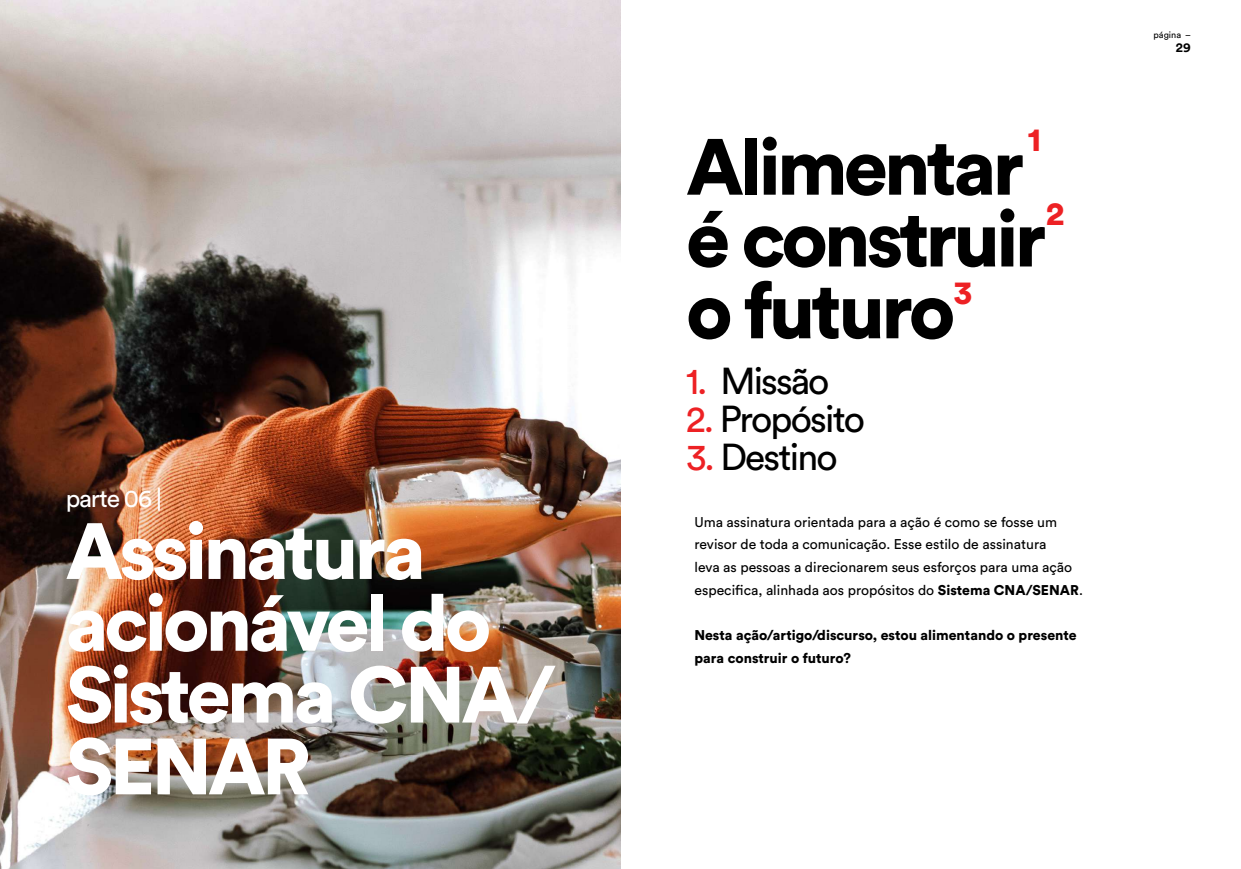
<style>
.page{position:relative;width:1241px;height:869px;background:#fff}
.page>*{position:absolute;margin:0;border:0;box-sizing:border-box;transform-origin:0 0}
.t1{font:900 78.58px/71.8px "Circular Std";letter-spacing:-.05em;color:#fff}
.t2{font:900 78.58px/71.8px "Circular Std";letter-spacing:-.05em;color:#000}
.t3{font:37.1px "Circular Std";letter-spacing:-.05em;color:#000}
.t4{font:900 32.99px "Circular Std";color:#ed2124}
.t5{font:24.76px "Circular Std";letter-spacing:-.05em;color:#fff}
.t6{font:14px/22.8px "Circular Std";color:#000}
.t7{font:900 14px/22.8px "Circular Std";color:#000}
.t8{font:700 13.21px "Circular Std";color:#000}
.t9{font:9.1px "Circular Std";color:#000}
.s1{color:#ed2124}
.s2{font-weight:900}
</style>
<div class="page">
<img style="left:0;top:0;width:620px;height:868px">
<h3 class="t4" style="left:1027px;top:117px;width:15px">1</h3>
<h1 class="t2" style="left:686px;top:129px;width:361px">Alimentar é construir o futuro</h1>
<h2 class="t3" style="left:686px;top:358px;width:145px"><span class="s1">1.</span> Missão</h2>
<h2 class="t3" style="left:686px;top:396px;width:180px"><span class="s1">2.</span> Propósito</h2>
<h2 class="t3" style="left:686px;top:434px;width:153px"><span class="s1">3.</span> Destino</h2>
<h3 class="t4" style="left:1045px;top:191px;width:20px">2</h3>
<h3 class="t4" style="left:954px;top:270px;width:20px">3</h3>
<h3 class="t5" style="left:66px;top:483px;width:98px">parte 06 |</h3>
<h1 class="t1" style="left:66px;top:513px;width:491px">Assinatura acionável do<br>Sistema CNA/<br>SENAR</h1>
<p class="t6" style="left:694px;top:510px;width:390px">Uma assinatura orientada para a ação é como se fosse um revisor de toda a comunicação. Esse estilo de assinatura<br>leva as pessoas a direcionarem seus esforços para uma ação especifica, alinhada aos propósitos do <span class="s2">Sistema CNA/SENAR</span>.</p>
<p class="t7" style="left:694px;top:623px;width:383px">Nesta ação/artigo/discurso, estou alimentando o presente para construir o futuro?</p>
<p class="t9" style="left:1153px;top:29px;width:39px">página –</p>
<p class="t8" style="left:1175px;top:39px;width:16px">29</p>
</div>
